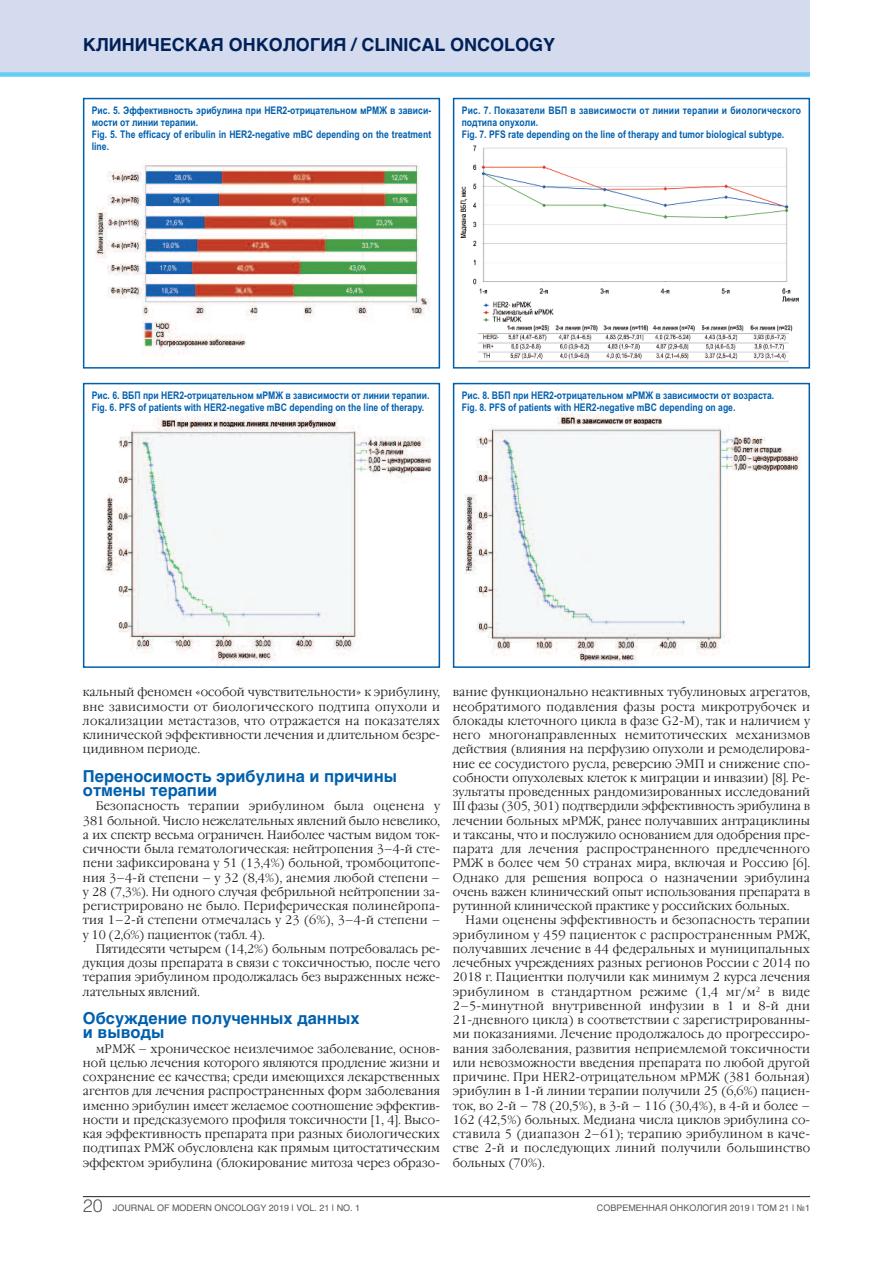
<style>
.page{position:relative;width:893px;height:1263px;background:#fff}
.page>*{position:absolute;margin:0;border:0;box-sizing:border-box;transform-origin:0 0}
.t1{font:700 18px "Helvetica";color:#002158}
.t2{font:700 16.5px/14.2px "Helvetica";color:#0160ae}
.t3{font:300 12.3px/14.2px "Garamond C";letter-spacing:.01em;color:#231f20;text-align:justify;scale:.95 1}
.t4{font:700 10.5px/12px "Arial Narrow";color:#0160ae}
.t5{font:9px "Helvetica";color:#57585a}
.s1{font-weight:300;font-size:18px}
</style>
<div class="page">
<div style="left:0;top:0;width:810px;height:74px;background:#d4dbee"></div>
<div style="left:0;top:72px;width:810px;height:5px;background:#67cef5"></div>
<hr style="left:83px;top:1196px;width:727px;height:1px;background:#231f20">
<img style="left:95px;top:165px;width:336px;height:191px">
<div style="left:83px;top:98px;width:357px;height:271px;border:2px solid #0160ae"></div>
<img style="left:104px;top:413px;width:328px;height:252px">
<div style="left:83px;top:383px;width:357px;height:285px;border:2px solid #0160ae"></div>
<img style="left:464px;top:413px;width:337px;height:252px">
<div style="left:453px;top:383px;width:357px;height:285px;border:2px solid #0160ae"></div>
<img style="left:460px;top:145px;width:339px;height:217px">
<div style="left:453px;top:98px;width:357px;height:271px;border:2px solid #0160ae"></div>
<h1 class="t1" style="left:83px;top:30px;width:474px">КЛИНИЧЕСКАЯ ОНКОЛОГИЯ / CLINICAL ONCOLOGY</h1>
<p class="t4" style="left:92px;top:104px;width:341px">Рис. 5. Эффективность эрибулина при HER2-отрицательном мРМЖ в зависи&shy;мости от линии терапии.<br>Fig. 5. The efficacy of eribulin in HER2-negative mBC depending on the treatment line.</p>
<p class="t4" style="left:462px;top:104px;width:341px">Рис. 7. Показатели ВБП в зависимости от линии терапии и биологического подтипа опухоли.<br>Fig. 7. PFS rate depending on the line of therapy and tumor biological subtype.</p>
<p class="t4" style="left:92px;top:389px;width:339px">Рис. 6. ВБП при HER2-отрицательном мРМЖ в зависимости от линии терапии.<br>Fig. 6. PFS of patients with HER2-negative mBC depending on the line of therapy.</p>
<p class="t4" style="left:462px;top:389px;width:314px">Рис. 8. ВБП при HER2-отрицательном мРМЖ в зависимости от возраста.<br>Fig. 8. PFS of patients with HER2-negative mBC depending on age.</p>
<p class="t3" style="left:83px;top:685px;width:378px">кальный феномен «особой чувствительности» к эрибулину, вне зависимости от биологического подтипа опухоли и локализации метастазов, что отражается на показателях клинической эффективности лечения и длительном безре&shy;цидивном периоде.</p>
<h2 class="t2" style="left:83px;top:769px;width:316px">Переносимость эрибулина и причины отмены терапии</h2>
<p class="t3" style="left:83px;top:799px;width:377px;text-indent:13px">Безопасность терапии эрибулином была оценена у 381 больной. Число нежелательных явлений было невелико, а их спектр весьма ограничен. Наиболее частым видом ток&shy;сичности была гематологическая: нейтропения 3–4-й сте&shy;пени зафиксирована у 51 (13,4%) больной, тромбоцитопе&shy;ния 3–4-й степени – у 32 (8,4%), анемия любой степени – у 28 (7,3%). Ни одного случая фебрильной нейтропении за&shy;регистрировано не было. Периферическая полинейропа&shy;тия 1–2-й степени отмечалась у 23 (6%), 3–4-й степени – у 10 (2,6%) пациенток (табл. 4).</p>
<p class="t3" style="left:83px;top:942px;width:377px;text-indent:13px">Пятидесяти четырем (14,2%) больным потребовалась ре&shy;дукция дозы препарата в связи с токсичностью, после чего терапия эрибулином продолжалась без выраженных неже&shy;лательных явлений.</p>
<h2 class="t2" style="left:83px;top:1011px;width:278px">Обсуждение полученных данных и выводы</h2>
<p class="t3" style="left:83px;top:1042px;width:378px;text-indent:13px">мРМЖ – хроническое неизлечимое заболевание, основ&shy;ной целью лечения которого являются продление жизни и сохранение ее качества; среди имеющихся лекарственных агентов для лечения распространенных форм заболевания именно эрибулин имеет желаемое соотношение эффектив&shy;ности и предсказуемого профиля токсичности [1, 4]. Высо&shy;кая эффективность препарата при разных биологических подтипах РМЖ обусловлена как прямым цитостатическим эффектом эрибулина (блокирование митоза через образо-</p>
<p class="t3" style="left:453px;top:685px;width:377px">вание функционально неактивных тубулиновых агрегатов, необратимого подавления фазы роста микротрубочек и блокады клеточного цикла в фазе G2-M), так и наличием у него многонаправленных немитотических механизмов действия (влияния на перфузию опухоли и ремоделирова&shy;ние ее сосудистого русла, реверсию ЭМП и снижение спо&shy;собности опухолевых клеток к миграции и инвазии) [8]. Ре&shy;зультаты проведенных рандомизированных исследований III фазы (305, 301) подтвердили эффективность эрибулина в лечении больных мРМЖ, ранее получавших антрациклины и таксаны, что и послужило основанием для одобрения пре&shy;парата для лечения распространенного предлеченного РМЖ в более чем 50 странах мира, включая и Россию [6].<br>Однако для решения вопроса о назначении эрибулина очень важен клинический опыт использования препарата в рутинной клинической практике у российских больных.</p>
<p class="t3" style="left:453px;top:913px;width:378px;text-indent:13px">Нами оценены эффективность и безопасность терапии эрибулином у 459 пациенток с распространенным РМЖ, получавших лечение в 44 федеральных и муниципальных лечебных учреждениях разных регионов России с 2014 по 2018 г. Пациентки получили как минимум 2 курса лечения эрибулином в стандартном режиме (1,4 мг/м<sup>2</sup> в виде 2–5-минутной внутривенной инфузии в 1 и 8-й дни 21-дневного цикла) в соответствии с зарегистрированны&shy;ми показаниями. Лечение продолжалось до прогрессиро&shy;вания заболевания, развития неприемлемой токсичности или невозможности введения препарата по любой другой причине. При HER2-отрицательном мРМЖ (381 больная) эрибулин в 1-й линии терапии получили 25 (6,6%) пациен&shy;ток, во 2-й – 78 (20,5%), в 3-й – 116 (30,4%), в 4-й и более – 162 (42,5%) больных. Медиана числа циклов эрибулина со&shy;ставила 5 (диапазон 2–61); терапию эрибулином в каче&shy;стве 2-й и последующих линий получили большинство больных (70%).</p>
<p class="t5" style="left:83px;top:1201px;width:279px"><span class="s1">20</span> JOURNAL OF MODERN ONCOLOGY 2019 | VOL. 21 | NO. 1</p>
<p class="t5" style="left:597px;top:1201px;width:215px">СОВРЕМЕННАЯ ОНКОЛОГИЯ 2019 | ТОМ 21 | №1</p>
</div>
